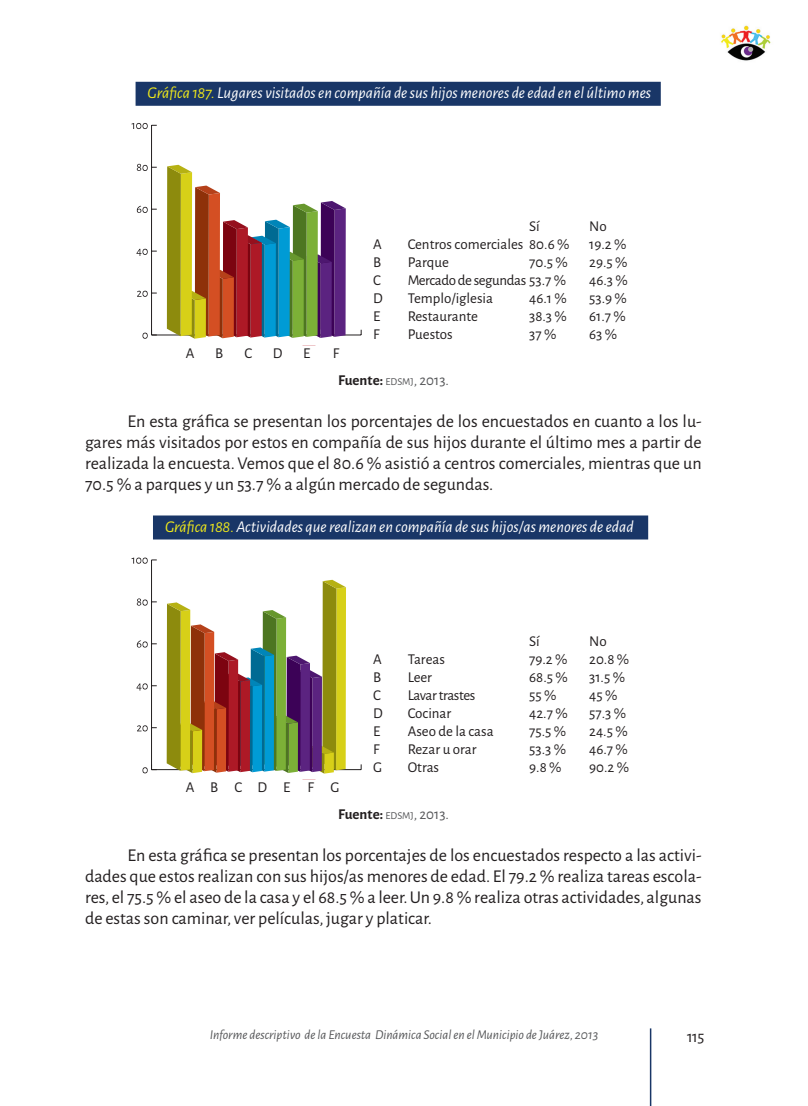
<style>
.page{position:relative;width:808px;height:1106px;background:#fff}
.page>*{position:absolute;margin:0;border:0;box-sizing:border-box;transform-origin:0 0}
.t1{font:18px/21px "Alegreya Sans";color:#231f20;text-align:justify}
.t2{font:italic 16.5px "Alegreya Sans";color:#fff}
.t3{font:16.5px "Alegreya Sans";color:#231f20}
.t4{font:15px "Alegreya Sans";color:#231f20}
.t5{font:700 15px "Alegreya Sans";color:#231f20}
.t6{font:15px "Alegreya Sans";letter-spacing:-.025em;color:#231f20}
.t7{font:15px "Alegreya Sans";letter-spacing:1.065em;color:#231f20}
.t8{font:italic 13.5px "Alegreya Sans";color:#57585a}
.s1{color:#f1ea1a}
.s2{font-weight:400;font-size:10.5px;color:#57585a}
.s3{font-weight:400;color:#57585a}
</style>
<div class="page">
<hr style="left:650px;top:1028px;width:1px;height:78px;background:#193667">
<img style="left:721px;top:25px;width:50px;height:36px">
<div style="left:136px;top:82px;width:525px;height:24px;background:#193667"></div>
<div style="left:153px;top:515px;width:495px;height:24px;background:#193667"></div>
<hr style="left:152px;top:334px;width:209px;height:1px;background:#231f20">
<hr style="left:151px;top:125px;width:1px;height:210px;background:#231f20">
<svg style="left:142px;top:330px;width:15px;height:9px"></svg>
<svg style="left:137px;top:291px;width:20px;height:6px"></svg>
<svg style="left:136px;top:249px;width:21px;height:7px"></svg>
<svg style="left:137px;top:206px;width:20px;height:7px"></svg>
<svg style="left:137px;top:164px;width:20px;height:7px"></svg>
<svg style="left:132px;top:123px;width:25px;height:6px"></svg>
<svg style="left:167px;top:165px;width:179px;height:174px"></svg>
<hr style="left:152px;top:769px;width:209px;height:1px;background:#231f20">
<hr style="left:151px;top:560px;width:1px;height:209px;background:#231f20">
<svg style="left:142px;top:764px;width:15px;height:9px"></svg>
<svg style="left:137px;top:725px;width:20px;height:6px"></svg>
<svg style="left:136px;top:683px;width:21px;height:7px"></svg>
<svg style="left:137px;top:640px;width:20px;height:7px"></svg>
<svg style="left:137px;top:598px;width:20px;height:7px"></svg>
<svg style="left:132px;top:557px;width:25px;height:6px"></svg>
<svg style="left:167px;top:580px;width:179px;height:193px"></svg>
<p class="t2" style="left:148px;top:82px;width:505px"><span class="s1">Gráfica 187.</span> Lugares visitados en compañía de sus hijos menores de edad en el último mes</p>
<p class="t4" style="left:529px;top:216px;width:12px">Sí</p>
<p class="t4" style="left:589px;top:216px;width:19px">No</p>
<p class="t4" style="left:373px;top:234px;width:10px">A</p>
<p class="t4" style="left:408px;top:234px;width:163px">Centros comerciales 80.6 %</p>
<p class="t4" style="left:589px;top:234px;width:39px">19.2 %</p>
<p class="t4" style="left:373px;top:252px;width:10px">B</p>
<p class="t4" style="left:408px;top:252px;width:43px">Parque</p>
<p class="t4" style="left:529px;top:252px;width:40px">70.5 %</p>
<p class="t4" style="left:589px;top:252px;width:40px">29.5 %</p>
<p class="t4" style="left:373px;top:270px;width:9px">C</p>
<p class="t6" style="left:408px;top:270px;width:160px">Mercado de segundas 53.7 %</p>
<p class="t4" style="left:589px;top:270px;width:40px">46.3 %</p>
<p class="t4" style="left:373px;top:288px;width:11px">D</p>
<p class="t4" style="left:408px;top:288px;width:87px">Templo/iglesia</p>
<p class="t4" style="left:529px;top:288px;width:39px">46.1 %</p>
<p class="t4" style="left:589px;top:288px;width:39px">53.9 %</p>
<p class="t4" style="left:373px;top:306px;width:9px">E</p>
<p class="t4" style="left:408px;top:306px;width:72px">Restaurante</p>
<p class="t4" style="left:529px;top:306px;width:39px">38.3 %</p>
<p class="t4" style="left:589px;top:306px;width:38px">61.7 %</p>
<p class="t4" style="left:373px;top:324px;width:8px">F</p>
<p class="t4" style="left:408px;top:324px;width:46px">Puestos</p>
<p class="t4" style="left:529px;top:324px;width:29px">37 %</p>
<p class="t4" style="left:589px;top:324px;width:30px">63 %</p>
<p class="t5" style="left:338px;top:369px;width:112px">Fuente: <span class="s2">EDSMJ</span><span class="s3">, 2013.</span></p>
<p class="t1" style="left:85px;top:410px;width:618px;text-indent:43px">En esta gráfica se presentan los porcentajes de los encuestados en cuanto a los lu&shy;gares más visitados por estos en compañía de sus hijos durante el último mes a partir de realizada la encuesta. Vemos que el 80.6 % asistió a centros comerciales, mientras que un 70.5 % a parques y un 53.7 % a algún mercado de segundas.</p>
<p class="t2" style="left:165px;top:515px;width:470px"><span class="s1">Gráfica 188.</span> Actividades que realizan en compañía de sus hijos/as menores de edad</p>
<p class="t4" style="left:186px;top:343px;width:10px">A</p>
<p class="t4" style="left:215px;top:343px;width:10px">B</p>
<p class="t4" style="left:245px;top:343px;width:9px">C</p>
<p class="t4" style="left:273px;top:343px;width:11px">D</p>
<p class="t4" style="left:303px;top:343px;width:9px">E</p>
<p class="t4" style="left:333px;top:343px;width:8px">F</p>
<p class="t4" style="left:529px;top:631px;width:12px">Sí</p>
<p class="t4" style="left:589px;top:631px;width:19px">No</p>
<p class="t4" style="left:373px;top:649px;width:10px">A</p>
<p class="t4" style="left:408px;top:649px;width:39px">Tareas</p>
<p class="t4" style="left:529px;top:649px;width:40px">79.2 %</p>
<p class="t4" style="left:589px;top:649px;width:42px">20.8 %</p>
<p class="t4" style="left:373px;top:667px;width:10px">B</p>
<p class="t4" style="left:408px;top:667px;width:26px">Leer</p>
<p class="t4" style="left:529px;top:667px;width:40px">68.5 %</p>
<p class="t4" style="left:589px;top:667px;width:37px">31.5 %</p>
<p class="t4" style="left:373px;top:685px;width:9px">C</p>
<p class="t6" style="left:408px;top:685px;width:69px">Lavar trastes</p>
<p class="t4" style="left:529px;top:685px;width:29px">55 %</p>
<p class="t4" style="left:589px;top:685px;width:30px">45 %</p>
<p class="t4" style="left:373px;top:703px;width:11px">D</p>
<p class="t4" style="left:408px;top:703px;width:45px">Cocinar</p>
<p class="t4" style="left:529px;top:703px;width:40px">42.7 %</p>
<p class="t4" style="left:589px;top:703px;width:38px">57.3 %</p>
<p class="t4" style="left:373px;top:721px;width:9px">E</p>
<p class="t4" style="left:408px;top:721px;width:87px">Aseo de la casa</p>
<p class="t4" style="left:529px;top:721px;width:39px">75.5 %</p>
<p class="t4" style="left:589px;top:721px;width:40px">24.5 %</p>
<p class="t4" style="left:373px;top:739px;width:8px">F</p>
<p class="t4" style="left:408px;top:739px;width:70px">Rezar u orar</p>
<p class="t4" style="left:529px;top:739px;width:38px">53.3 %</p>
<p class="t4" style="left:589px;top:739px;width:40px">46.7 %</p>
<p class="t4" style="left:373px;top:757px;width:10px">G</p>
<p class="t4" style="left:408px;top:757px;width:33px">Otras</p>
<p class="t4" style="left:529px;top:757px;width:34px">9.8 %</p>
<p class="t4" style="left:589px;top:757px;width:42px">90.2 %</p>
<p class="t5" style="left:338px;top:803px;width:112px">Fuente: <span class="s2">EDSMJ</span><span class="s3">, 2013.</span></p>
<p class="t1" style="left:85px;top:843px;width:618px;text-indent:43px">En esta gráfica se presentan los porcentajes de los encuestados respecto a las activi&shy;dades que estos realizan con sus hijos/as menores de edad. El 79.2 % realiza tareas escola&shy;res, el 75.5 % el aseo de la casa y el 68.5 % a leer. Un 9.8 % realiza otras actividades, algunas de estas son caminar, ver películas, jugar y platicar.</p>
<p class="t7" style="left:186px;top:777px;width:155px">ABCDEFG</p>
<p class="t8" style="left:210px;top:1025px;width:390px">Informe descriptivo de la Encuesta Dinámica Social en el Municipio de Juárez, 2013</p>
<p class="t3" style="left:687px;top:1025px;width:19px">115</p>
</div>
